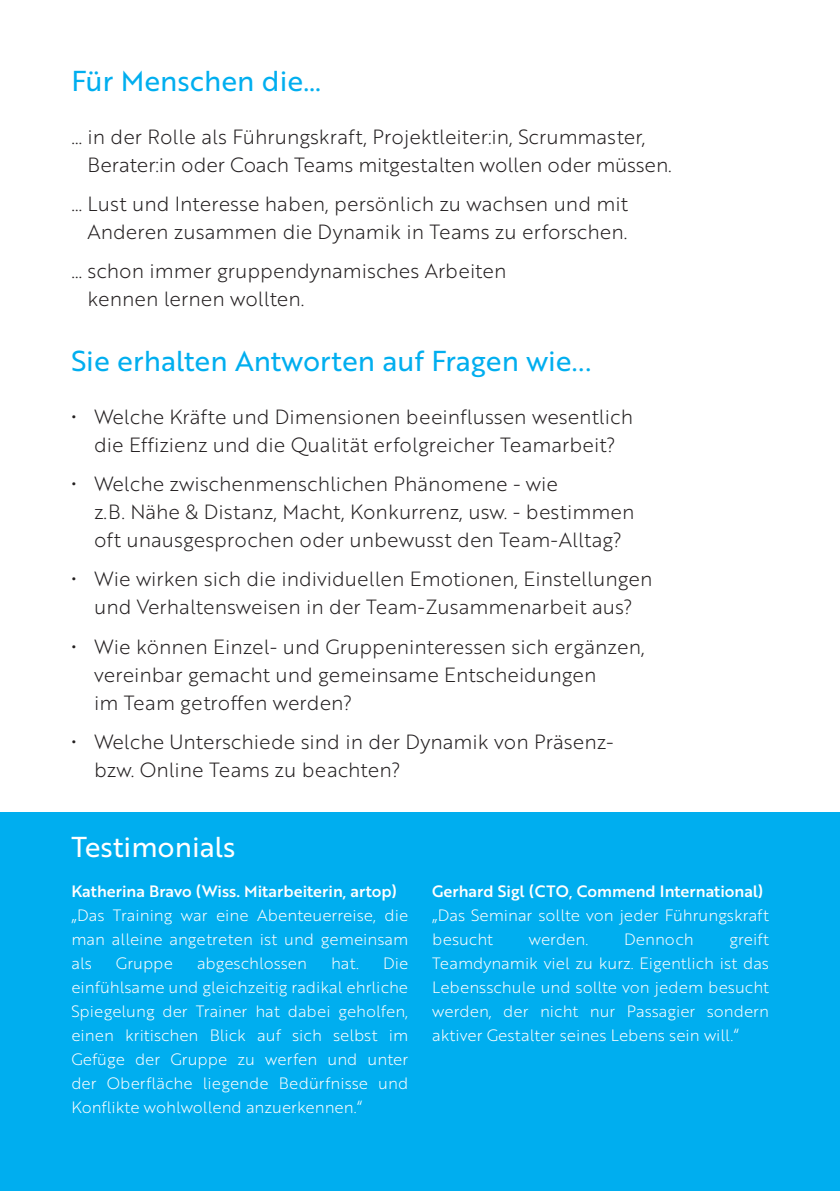
<style>
.page{position:relative;width:840px;height:1191px;background:#fff}
.page>*{position:absolute;margin:0;border:0;box-sizing:border-box;transform-origin:0 0}
.Heading_1{font:28px "Brother 1816 Regular";color:#00aeef}
.Heading_1-2{font:28px "Brother 1816 Regular";color:#fff}
.Normal_Text{font:20px/28px "Brother 1816 Light";color:#231f20}
.Normal_Text-2{font:16px/24px "Brother 1816 Light";color:#fff;text-align:justify}
.Normal_Text-3{font:16px "Brother 1816 Medium";color:#fff}
</style>
<div class="page">
<div style="left:0;top:812px;width:839px;height:379px;background:#00aeef"></div>
<p class="Heading_1" style="left:71px;top:60px;width:251px">Für Menschen die…</p>
<p class="Normal_Text" style="left:87px;top:122px;width:585px;text-indent:-16px">… in der Rolle als Führungskraft, Projektleiter:in, Scrummaster,<br>Berater:in oder Coach Teams mitgestalten wollen oder müssen.</p>
<p class="Normal_Text" style="left:71px;top:189px;width:557px;text-align:right">… Lust und Interesse haben, persönlich zu wachsen und mit<br>Anderen zusammen die Dynamik in Teams zu erforschen.</p>
<p class="Normal_Text" style="left:87px;top:256px;width:420px;text-indent:-16px">… schon immer gruppendynamisches Arbeiten kennen lernen wollten.</p>
<p class="Heading_1" style="left:71px;top:340px;width:521px">Sie erhalten Antworten auf Fragen wie...</p>
<p class="Normal_Text" style="left:71px;top:401px;width:563px;text-align:center">• Welche Kräfte und Dimensionen beeinflussen wesentlich die Effizienz und die Qualität erfolgreicher Teamarbeit?</p>
<p class="Normal_Text" style="left:94px;top:469px;width:541px;text-indent:-23px">• Welche zwischenmenschlichen Phänomene - wie<br>z.B. Nähe &amp; Distanz, Macht, Konkurrenz, usw. - bestimmen oft unausgesprochen oder unbewusst den Team-Alltag?</p>
<p class="Normal_Text" style="left:71px;top:564px;width:582px;text-align:center">• Wie wirken sich die individuellen Emotionen, Einstellungen und Verhaltensweisen in der Team-Zusammenarbeit aus?</p>
<p class="Normal_Text" style="left:94px;top:632px;width:551px;text-indent:-23px">• Wie können Einzel- und Gruppeninteressen sich ergänzen, vereinbar gemacht und gemeinsame Entscheidungen<br>im Team getroffen werden?</p>
<p class="Normal_Text" style="left:94px;top:727px;width:521px;text-indent:-23px">• Welche Unterschiede sind in der Dynamik von Präsenz&shy;bzw. Online Teams zu beachten?</p>
<p class="Heading_1-2" style="left:71px;top:826px;width:166px">Testimonials</p>
<p class="Normal_Text-3" style="left:71px;top:878px;width:327px">Katherina Bravo (Wiss. Mitarbeiterin, artop)</p>
<p class="Normal_Text-2" style="left:71px;top:902px;width:338px">„Das Training war eine Abenteuerreise, die man alleine angetreten ist und gemeinsam als</p>
<p class="Normal_Text-2" style="left:116px;top:950px;width:58px">Gruppe</p>
<p class="Normal_Text-2" style="left:197px;top:950px;width:111px">abgeschlossen</p>
<p class="Normal_Text-2" style="left:331px;top:950px;width:29px">hat.</p>
<p class="Normal_Text-2" style="left:71px;top:950px;width:338px;text-indent:311px">Die einfühlsame und gleichzeitig radikal ehrliche Spiegelung der Trainer hat dabei geholfen, einen kritischen Blick auf sich selbst im Gefüge der Gruppe zu werfen und unter der Oberfläche liegende Bedürfnisse und Konflikte wohlwollend anzuerkennen.“</p>
<p class="Normal_Text-3" style="left:432px;top:878px;width:332px">Gerhard Sigl (CTO, Commend International)</p>
<p class="Normal_Text-2" style="left:432px;top:902px;width:338px">„Das Seminar sollte von jeder Führungskraft besucht</p>
<p class="Normal_Text-2" style="left:432px;top:926px;width:338px;text-indent:297px">greift Teamdynamik viel zu kurz. Eigentlich ist das Lebensschule und sollte von jedem besucht werden, der nicht nur Passagier sondern aktiver Gestalter seines Lebens sein will.“</p>
<p class="Normal_Text-2" style="left:528px;top:926px;width:61px">werden.</p>
<p class="Normal_Text-2" style="left:623px;top:926px;width:71px">Dennoch</p>
</div>
